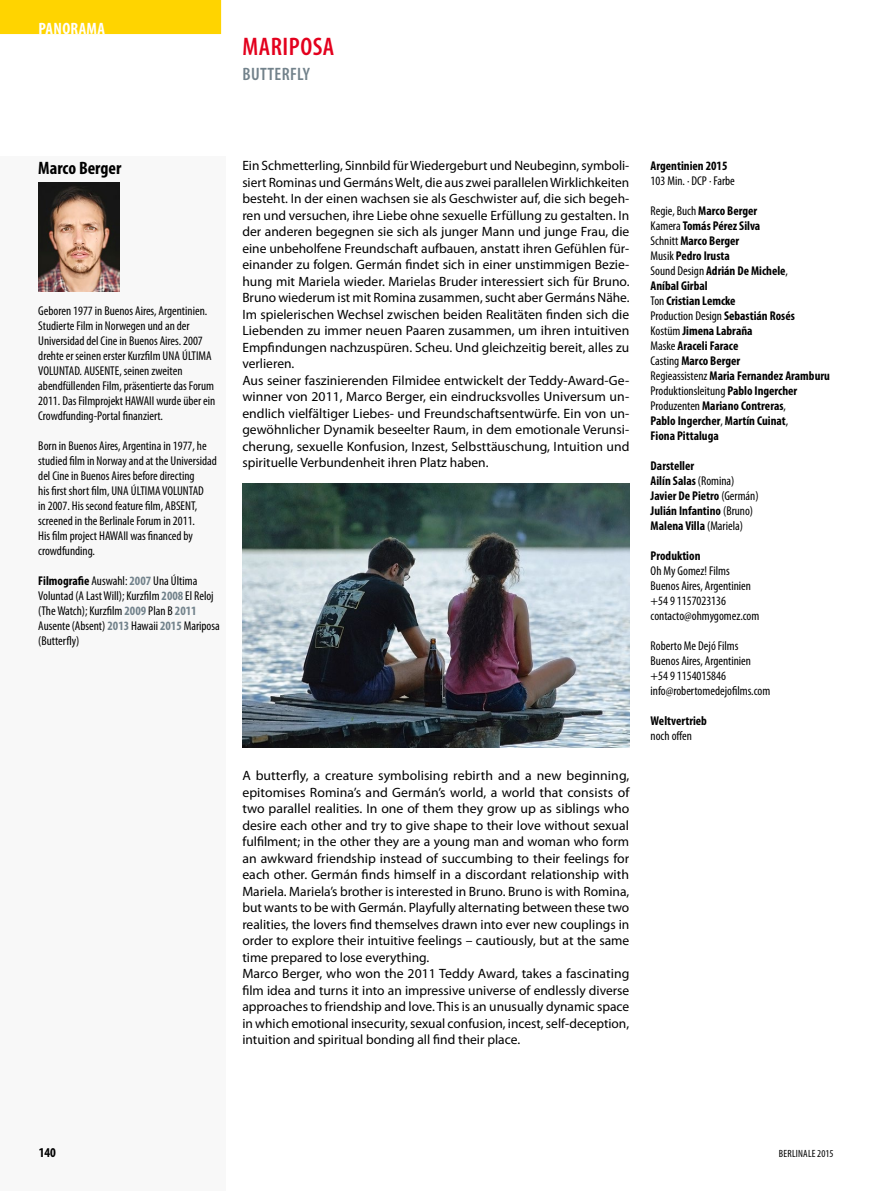
<style>
.page{position:relative;width:893px;height:1191px;background:#fff}
.page>*{position:absolute;margin:0;border:0;box-sizing:border-box;transform-origin:0 0}
.t1{font:600 condensed 25.5px "Myriad Pro";letter-spacing:.02em;color:#e3001d}
.t2{font:700 condensed 18px "Myriad Pro";color:#000}
.t3{font:600 condensed 18px "Myriad Pro";letter-spacing:.02em;color:#72828b}
.t4{font:700 condensed 16.5px "Myriad Pro";letter-spacing:.02em;color:#fff}
.t5{font:13.5px/16.5px "Myriad Pro";color:#000}
.t6{font:700 condensed 13.5px "Myriad Pro";color:#000}
.t7{font:condensed 12.75px/15px "Myriad Pro";color:#000}
.t8{font:700 condensed 12.75px/15px "Myriad Pro";color:#000}
.t9{font:condensed 10.5px "Myriad Pro";letter-spacing:.02em;color:#000}
.s1{font-weight:700}
.s2{font-weight:700;color:#72828b}
.s3{font-weight:400}
</style>
<div class="page">
<div style="left:0;top:156px;width:225px;height:1035px;background:#f8f8f8"></div>
<img style="left:242px;top:483px;width:387px;height:264px">
<img style="left:38px;top:183px;width:81px;height:108px">
<div style="left:0;top:0;width:221px;height:34px;background:#ffd400"></div>
<p class="t4" style="left:38px;top:18px;width:68px">PANORAMA</p>
<h1 class="t1" style="left:243px;top:31px;width:93px">MARIPOSA</h1>
<h2 class="t3" style="left:243px;top:63px;width:69px">BUTTERFLY</h2>
<h2 class="t2" style="left:38px;top:157px;width:85px">Marco Berger</h2>
<p class="t7" style="left:38px;top:303px;width:179px">Geboren 1977 in Buenos Aires, Argentinien.<br>Studierte Film in Norwegen und an der Universidad del Cine in Buenos Aires. 2007 drehte er seinen erster Kurzfilm UNA ÚLTIMA VOLUNTAD. AUSENTE, seinen zweiten abendfüllenden Film, präsentierte das Forum 2011. Das Filmprojekt HAWAII wurde über ein Crowdfunding-Portal finanziert.</p>
<p class="t7" style="left:38px;top:438px;width:180px">Born in Buenos Aires, Argentina in 1977, he studied film in Norway and at the Universidad del Cine in Buenos Aires before directing<br>his first short film, UNA ÚLTIMA VOLUNTAD<br>in 2007. His second feature film, ABSENT, screened in the Berlinale Forum in 2011.<br>His film project HAWAII was financed by crowdfunding.</p>
<p class="t7" style="left:38px;top:572px;width:183px"><span class="s1">Filmografie</span> Auswahl: <span class="s2">2007</span> Una Última Voluntad (A Last Will); Kurzfilm <span class="s2">2008</span> El Reloj (The Watch); Kurzfilm <span class="s2">2009</span> Plan B <span class="s2">2011<br></span>Ausente (Absent) <span class="s2">2013</span> Hawaii <span class="s2">2015</span> Mariposa (Butterfly)</p>
<p class="t5" style="left:242px;top:157px;width:389px">Ein Schmetterling, Sinnbild für Wiedergeburt und Neubeginn, symboli&shy;siert Rominas und Germáns Welt, die aus zwei parallelen Wirklichkeiten besteht. In der einen wachsen sie als Geschwister auf, die sich begeh&shy;ren und versuchen, ihre Liebe ohne sexuelle Erfüllung zu gestalten. In der anderen begegnen sie sich als junger Mann und junge Frau, die eine unbeholfene Freundschaft aufbauen, anstatt ihren Gefühlen für&shy;einander zu folgen. Germán findet sich in einer unstimmigen Bezie&shy;hung mit Mariela wieder. Marielas Bruder interessiert sich für Bruno.<br>Bruno wiederum ist mit Romina zusammen, sucht aber Germáns Nähe.<br>Im spielerischen Wechsel zwischen beiden Realitäten finden sich die Liebenden zu immer neuen Paaren zusammen, um ihren intuitiven Empfindungen nachzuspüren. Scheu. Und gleichzeitig bereit, alles zu verlieren.<br>Aus seiner faszinierenden Filmidee entwickelt der Teddy-Award-Ge&shy;winner von 2011, Marco Berger, ein eindrucksvolles Universum un&shy;endlich vielfältiger Liebes- und Freundschaftsentwürfe. Ein von un&shy;gewöhnlicher Dynamik beseelter Raum, in dem emotionale Verunsi&shy;cherung, sexuelle Konfusion, Inzest, Selbsttäuschung, Intuition und spirituelle Verbundenheit ihren Platz haben.</p>
<p class="t5" style="left:242px;top:767px;width:389px">A butterfly, a creature symbolising rebirth and a new beginning, epitomises Romina’s and Germán’s world, a world that consists of two parallel realities. In one of them they grow up as siblings who desire each other and try to give shape to their love without sexual fulfilment; in the other they are a young man and woman who form an awkward friendship instead of succumbing to their feelings for each other. Germán finds himself in a discordant relationship with Mariela. Mariela’s brother is interested in Bruno. Bruno is with Romina, but wants to be with Germán. Playfully alternating between these two realities, the lovers find themselves drawn into ever new couplings in order to explore their intuitive feelings – cautiously, but at the same time prepared to lose everything.<br>Marco Berger, who won the 2011 Teddy Award, takes a fascinating film idea and turns it into an impressive universe of endlessly diverse approaches to friendship and love. This is an unusually dynamic space in which emotional insecurity, sexual confusion, incest, self-deception, intuition and spiritual bonding all find their place.</p>
<p class="t8" style="left:651px;top:158px;width:78px">Argentinien 2015</p>
<p class="t7" style="left:651px;top:173px;width:86px">103 Min. · DCP · Farbe</p>
<p class="t8" style="left:651px;top:203px;width:181px"><span class="s3">Regie, Buch</span> Marco Berger<br><span class="s3">Kamera</span> Tomás Pérez Silva<br><span class="s3">Schnitt</span> Marco Berger<br><span class="s3">Musik</span> Pedro Irusta<br><span class="s3">Sound Design</span> Adrián De Michele<span class="s3">,<br></span>Aníbal Girbal<br><span class="s3">Ton</span> Cristian Lemcke<br><span class="s3">Production Design</span> Sebastián Rosés<br><span class="s3">Kostüm</span> Jimena Labraña<br><span class="s3">Maske</span> Araceli Farace<br><span class="s3">Casting</span> Marco Berger<br><span class="s3">Regieassistenz</span> Maria Fernandez Aramburu<br><span class="s3">Produktionsleitung</span> Pablo Ingercher<br><span class="s3">Produzenten</span> Mariano Contreras<span class="s3">,<br></span>Pablo Ingercher<span class="s3">,</span> Martín Cuinat<span class="s3">,<br></span>Fiona Pittaluga</p>
<p class="t8" style="left:651px;top:458px;width:110px">Darsteller<br>Ailín Salas <span class="s3">(Romina)<br></span>Javier De Pietro <span class="s3">(Germán)<br></span>Julián Infantino <span class="s3">(Bruno)<br></span>Malena Villa <span class="s3">(Mariela)</span></p>
<p class="t8" style="left:651px;top:548px;width:51px">Produktion</p>
<p class="t7" style="left:651px;top:563px;width:110px">Oh My Gomez! Films<br>Buenos Aires, Argentinien +54 9 1157023136 contacto@ohmygomez.com</p>
<p class="t7" style="left:651px;top:638px;width:121px">Roberto Me Dejó Films<br>Buenos Aires, Argentinien +54 9 1154015846 info@robertomedejofilms.com</p>
<p class="t8" style="left:651px;top:713px;width:58px">Weltvertrieb</p>
<p class="t7" style="left:651px;top:728px;width:43px">noch offen</p>
<p class="t6" style="left:39px;top:1143px;width:19px">140</p>
<p class="t9" style="left:779px;top:1146px;width:56px">BERLINALE 2015</p>
</div>
